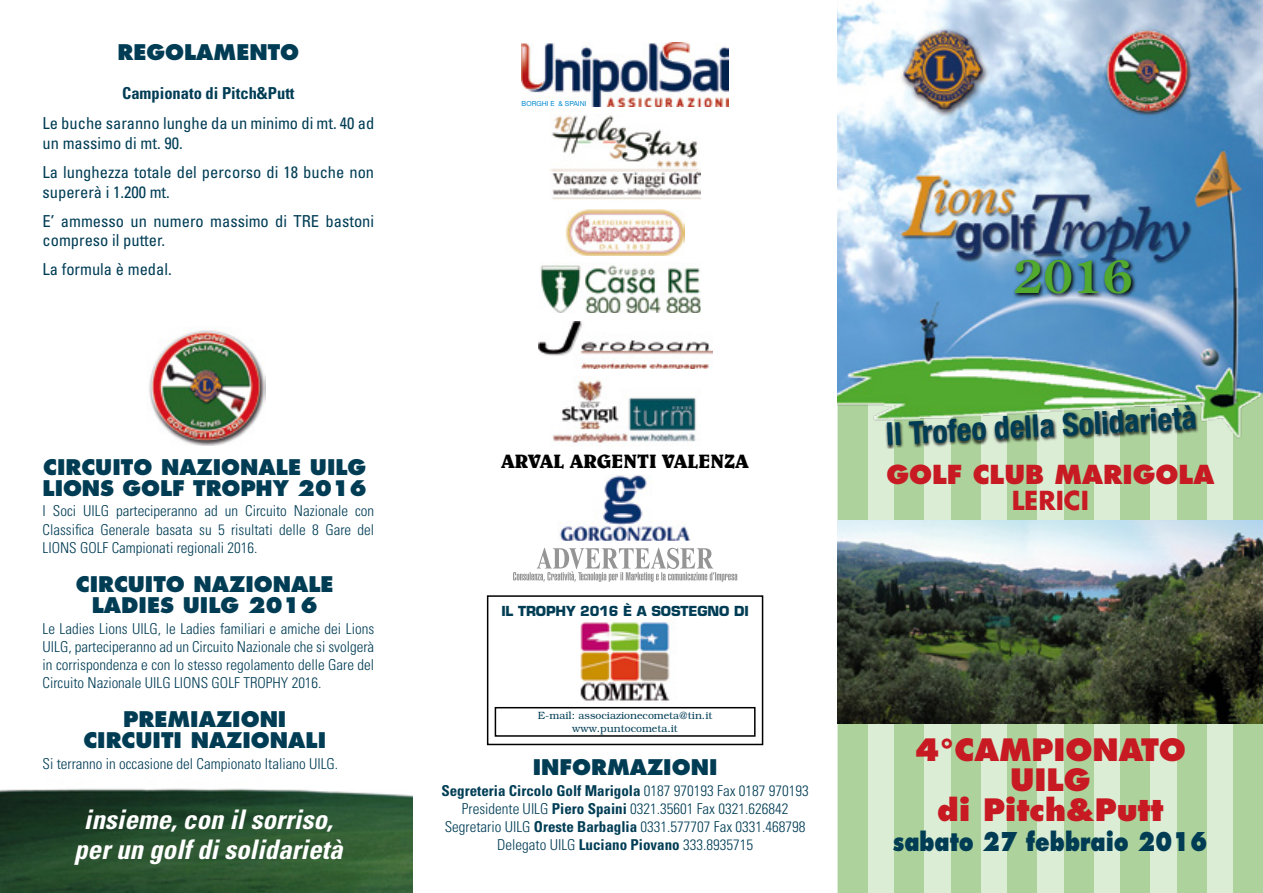
<style>
.page{position:relative;width:1263px;height:893px;background:#fff}
.page>*{position:absolute;margin:0;border:0;box-sizing:border-box;transform-origin:0 0}
.t1{font:700 45px "Century Old Style Std";color:#51aa2e}
.t2{font:700 condensed 31.5px "Helvetica Neue LT Std";color:#003d55}
.t3{font:800 30px "Futura Std";color:#c71a23}
.t4{font:italic 700 condensed 27px/30px "Univers";color:#fff;text-align:center}
.t5{font:800 25.5px "Futura";color:#c71a23}
.t6{font:700 25.5px "Futura";color:#c71a23}
.t7{font:800 25.2px "Futura Std";color:#003d55;scale:.83 1}
.t8{font:800 21px/21px "Futura Std";color:#003d55}
.t9{font:700 19.5px "Belwe Std";color:#000}
.t10{font:condensed 16.5px/19.8px "Univers";color:#003d55}
.t11{font:700 condensed 16.5px "Univers";color:#003d55}
.t12{font:300 condensed 15px/18px "Univers";color:#003d55;text-align:justify}
.t13{font:700 13.5px "Eurostile LT Std";letter-spacing:-.01em;color:#003d55}
.t14{font:300 10.5px/12.6px "Bookman Std";color:#003d55;text-align:center}
.t15{font:6.9px "Helvetica Neue LT Std";color:#008ad5}
.s1{font-weight:700}
</style>
<div class="page">
<div style="left:838px;top:298px;width:425px;height:595px;background:#dcedd6"></div>
<img style="left:0;top:445px;width:412px;height:448px">
<img style="left:149px;top:330px;width:117px;height:115px">
<div style="left:838px;top:373px;width:29px;height:520px;background:#add29b"></div>
<div style="left:894px;top:373px;width:30px;height:520px;background:#add29b"></div>
<div style="left:951px;top:373px;width:29px;height:520px;background:#add29b"></div>
<div style="left:1007px;top:373px;width:30px;height:520px;background:#add29b"></div>
<div style="left:1064px;top:373px;width:29px;height:520px;background:#add29b"></div>
<div style="left:1120px;top:373px;width:30px;height:520px;background:#add29b"></div>
<div style="left:1177px;top:373px;width:29px;height:520px;background:#add29b"></div>
<div style="left:1233px;top:373px;width:30px;height:520px;background:#add29b"></div>
<img style="left:838px;top:0;width:425px;height:448px">
<svg style="left:1013px;top:257px;width:123px;height:42px;background:#43698a"></svg>
<img style="left:558px;top:621px;width:135px;height:86px">
<div style="left:487px;top:595px;width:276px;height:150px;border:2px solid #000"></div>
<div style="left:495px;top:707px;width:260px;height:30px;border:2px solid #000"></div>
<img style="left:838px;top:521px;width:425px;height:202px">
<svg style="left:513px;top:548px;width:224px;height:34px"></svg>
<svg style="left:538px;top:342px;width:173px;height:27px"></svg>
<img style="left:539px;top:321px;width:174px;height:47px">
<img style="left:559px;top:475px;width:132px;height:65px">
<img style="left:551px;top:378px;width:145px;height:65px">
<img style="left:565px;top:209px;width:120px;height:47px">
<img style="left:522px;top:43px;width:207px;height:63px">
<img style="left:550px;top:115px;width:151px;height:85px">
<img style="left:540px;top:265px;width:161px;height:48px">
<h3 class="t8" style="left:117px;top:41px;width:183px">Regolamento</h3>
<p class="t11" style="left:122px;top:83px;width:174px">Campionato di Pitch&amp;Putt</p>
<p class="t10" style="left:43px;top:113px;width:333px">Le buche saranno lunghe da un minimo di mt. 40 ad un massimo di mt. 90.</p>
<p class="t10" style="left:43px;top:162px;width:333px">La lunghezza totale del percorso di 18 buche non supererà i 1.200 mt.</p>
<p class="t10" style="left:43px;top:211px;width:333px">E’ ammesso un numero massimo di TRE bastoni compreso il putter.</p>
<p class="t10" style="left:43px;top:259px;width:131px">La formula è medal.</p>
<p class="t15" style="left:522px;top:100px;width:66px">BORGHI E &amp; SPAINI</p>
<h3 class="t8" style="left:43px;top:457px;width:195px">CIRCUITO NAZIONALE</h3>
<h3 class="t8" style="left:310px;top:457px;width:42px">UILG</h3>
<h3 class="t8" style="left:43px;top:478px;width:98px">LIONS GOL</h3>
<h3 class="t8" style="left:172px;top:478px;width:196px">F TROPHY 2016</h3>
<p class="t12" style="left:43px;top:502px;width:333px">I Soci UILG parteciperanno ad un Circuito Nazionale con Classifica Generale basata su 5 risultati delle 8 Gare del LIONS GOLF Campionati regionali 2016.</p>
<h3 class="t8" style="left:92px;top:574px;width:228px;text-indent:-16px">CIRCUITO NAZIONALE<br>LADIES UILG 2016</h3>
<p class="t12" style="left:43px;top:619px;width:333px">Le Ladies Lions UILG, le Ladies familiari e amiche dei Lions UILG, parteciperanno ad un Circuito Nazionale che si svolgerà in corrispondenza e con lo stesso regolamento delle Gare del Circuito Nazionale UILG LIONS GOLF TROPHY 2016.</p>
<h3 class="t8" style="left:83px;top:709px;width:204px;text-indent:40px">PREMIAZION I<br>CIRCUITI NAZIONAL</h3>
<h3 class="t8" style="left:318px;top:730px;width:10px">I</h3>
<p class="t12" style="left:43px;top:754px;width:297px">Si terranno in occasione del Campionato Italiano UILG.</p>
<h3 class="t4" style="left:74px;top:805px;width:270px">insieme, con il sorriso, per un golf di solidarietà</h3>
<h3 class="t9" style="left:501px;top:449px;width:249px">ARVAL ARGENTI VALENZA</h3>
<p class="t13" style="left:501px;top:602px;width:249px">IL TROPHY 2016 È A SOSTEGNO DI</p>
<p class="t14" style="left:538px;top:709px;width:176px">E-mail: associazionecometa@tin.it www.puntocometa.it</p>
<h3 class="t8" style="left:533px;top:757px;width:186px">INFORMAZIONI</h3>
<p class="t12" style="left:441px;top:781px;width:369px;text-align:center"><span class="s1">Segreteria Circolo Golf Marigola</span> 0187 970193 Fax 0187 970193<br>Presidente UILG <span class="s1">Piero Spaini</span> 0321.35601 Fax 0321.626842<br>Segretario UILG <span class="s1">Oreste Barbaglia</span> 0331.577707 Fax 0331.468798<br>Delegato UILG <span class="s1">Luciano Piovano</span> 333.8935715</p>
<h1 class="t1" style="left:1014px;top:247px;width:120px">2016</h1>
<h2 class="t2" style="left:885px;top:415px;width:312px;rotate:-3deg">Il Trofeo della Solidarietà</h2>
<h3 class="t5" style="left:886px;top:458px;width:329px">GOLF CLUB MARIGOLA</h3>
<h3 class="t6" style="left:1012px;top:482px;width:79px">LERICI</h3>
<h3 class="t3" style="left:915px;top:731px;width:176px">4°CAMPIONATO</h3>
<h3 class="t3" style="left:1010px;top:761px;width:59px">UILG</h3>
<h3 class="t3" style="left:937px;top:791px;width:228px">di Pitch&amp;Putt</h3>
<h3 class="t7" style="left:893px;top:826px;width:380px">sabato 27 febbraio 2016</h3>
</div>
